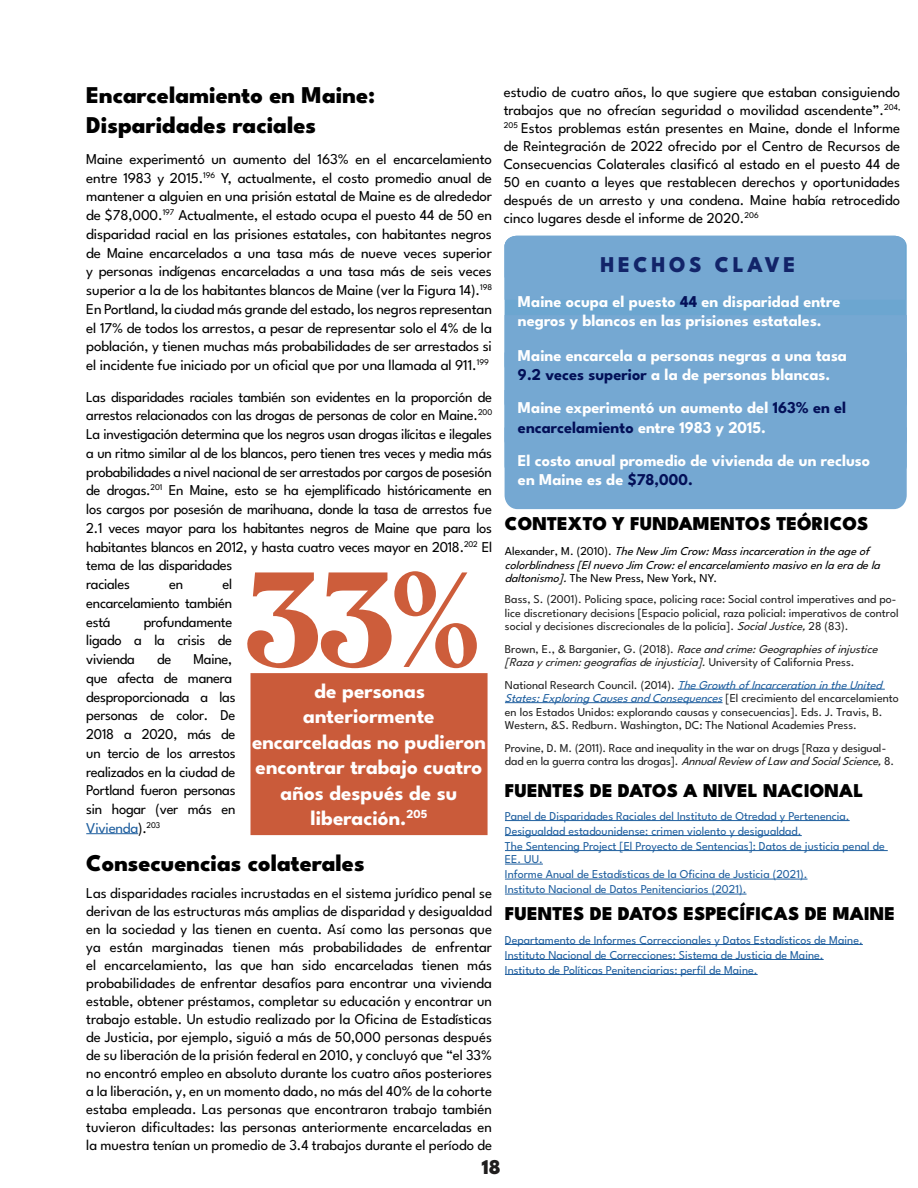
<style>
.page{position:relative;width:918px;height:1188px;background:#fff}
.page>*{position:absolute;margin:0;border:0;box-sizing:border-box;transform-origin:0 0}
.t1{font:135px "MADE Sunflower";color:#cd5d3b}
.Heading-17pt{font:800 24px "League Spartan";color:#000}
.t2{font:800 22.5px "League Spartan";letter-spacing:.16em;color:#122469}
.t3{font:700 21px/25.5px "League Spartan";color:#fff;text-align:center}
.t4{font:800 21px "League Spartan";color:#201e1e}
.LSpartan-Regular-12pt{font:900 19.5px "League Spartan";color:#000}
.t5{font:700 16.5px/19.5px "League Spartan";color:#fff}
.LSpartan-Regular-12pt-2{font:15px/18.8px "League Spartan";letter-spacing:-.02em;color:#000;text-align:justify}
.Paragraph_Style45{font:12px/13.5px "League Spartan";color:#212121}
.Paragraph_Style45-2{font:12px/13.5px "League Spartan";color:#1f5f9f}
.Paragraph_Style45-3{font:italic 12px/13.5px "League Spartan";color:#000}
.Paragraph_Style45-4{font:italic 12px/13.5px "League Spartan";color:#212121}
.s1{color:#1f5f9f}
.s2{color:#031058}
.s3{font-style:normal}
.s4{font-style:italic}
.s5{font-style:italic;color:#1f5f9f}
</style>
<div class="page">
<hr style="left:86px;top:833px;width:52px;height:1px;background:#1f5f9f">
<div style="left:505px;top:241px;width:402px;height:74px;background:#6ca6d0"></div>
<div style="left:505px;top:236px;width:400px;height:64px;background:#75a8d2"></div>
<div style="left:505px;top:315px;width:402px;height:194px;background:#75a8d2"></div>
<hr style="left:678px;top:689px;width:207px;height:1px;background:#1f5f9f">
<hr style="left:505px;top:702px;width:218px;height:1px;background:#1f5f9f">
<hr style="left:505px;top:820px;width:345px;height:1px;background:#1f5f9f">
<hr style="left:505px;top:835px;width:297px;height:1px;background:#1f5f9f">
<hr style="left:505px;top:850px;width:383px;height:1px;background:#1f5f9f">
<hr style="left:505px;top:864px;width:38px;height:1px;background:#1f5f9f">
<hr style="left:505px;top:879px;width:302px;height:1px;background:#1f5f9f">
<hr style="left:505px;top:894px;width:242px;height:1px;background:#1f5f9f">
<hr style="left:505px;top:944px;width:358px;height:1px;background:#1f5f9f">
<hr style="left:505px;top:959px;width:319px;height:1px;background:#1f5f9f">
<hr style="left:505px;top:974px;width:253px;height:1px;background:#1f5f9f">
<div style="left:251px;top:674px;width:236px;height:160px;background:#ca5b3a"></div>
<div style="left:250px;top:673px;width:238px;height:162px;border:2px solid #ca5b3a"></div>
<p class="Heading-17pt" style="left:86px;top:76px;width:290px">Encarcelamiento en Maine:</p>
<p class="Heading-17pt" style="left:86px;top:106px;width:231px">Disparidades raciales</p>
<p class="LSpartan-Regular-12pt-2" style="left:86px;top:148px;width:407px">Maine experimentó un aumento del 163% en el encarcelamiento entre 1983 y 2015.<sup>196</sup> Y, actualmente, el costo promedio anual de mantener a alguien en una prisión estatal de Maine es de alrededor de $78,000.<sup>197</sup> Actualmente, el estado ocupa el puesto 44 de 50 en disparidad racial en las prisiones estatales, con habitantes negros de Maine encarcelados a una tasa más de nueve veces superior y personas indígenas encarceladas a una tasa más de seis veces superior a la de los habitantes blancos de Maine (ver la Figura 14).<sup>198<br></sup>En Portland, la ciudad más grande del estado, los negros representan el 17% de todos los arrestos, a pesar de representar solo el 4% de la población, y tienen muchas más probabilidades de ser arrestados si el incidente fue iniciado por un oficial que por una llamada al 911.<sup>199</sup></p>
<p class="LSpartan-Regular-12pt-2" style="left:86px;top:386px;width:407px;text-align:left">Las disparidades raciales también son evidentes en la proporción de arrestos relacionados con las drogas de personas de color en Maine.<sup>200<br></sup>La investigación determina que los negros usan drogas ilícitas e ilegales a un ritmo similar al de los blancos, pero tienen tres veces y media más probabilidades a nivel nacional de ser arrestados por cargos de posesión de drogas.<sup>201</sup> En Maine, esto se ha ejemplificado históricamente en los cargos por posesión de marihuana, donde la tasa de arrestos fue 2.1 veces mayor para los habitantes negros de Maine que para los habitantes blancos en 2012, y hasta cuatro veces mayor en 2018.<sup>202</sup> El tema de las disparidades<br>raciales</p>
<p class="t1" style="left:247px;top:545px;width:234px">33%</p>
<p class="t3" style="left:252px;top:676px;width:236px">de personas anteriormente encarceladas no pudieron encontrar trabajo cuatro años después de su liberación.<sup>205</sup></p>
<p class="LSpartan-Regular-12pt-2" style="left:86px;top:574px;width:147px;text-indent:136px">el encarcelamiento también está</p>
<p class="LSpartan-Regular-12pt-2" style="left:169px;top:574px;width:16px">en</p>
<p class="LSpartan-Regular-12pt-2" style="left:86px;top:611px;width:148px;text-indent:57px">profundamente ligado a la crisis de vivienda</p>
<p class="LSpartan-Regular-12pt-2" style="left:157px;top:649px;width:16px">de</p>
<p class="LSpartan-Regular-12pt-2" style="left:86px;top:649px;width:151px;text-align:left;text-indent:107px">Maine, que afecta de manera desproporcionada a las personas de color. De<br>2018 a 2020, más de un tercio de los arrestos realizados en la ciudad de<br>Portland fueron personas sin hogar (ver más en<br><span class="s1">Vivienda</span>).<sup>203</sup></p>
<p class="Heading-17pt" style="left:86px;top:844px;width:280px">Consecuencias colaterales</p>
<p class="LSpartan-Regular-12pt-2" style="left:86px;top:882px;width:407px;line-height:18px">Las disparidades raciales incrustadas en el sistema jurídico penal se derivan de las estructuras más amplias de disparidad y desigualdad en la sociedad y las tienen en cuenta. Así como las personas que ya están marginadas tienen más probabilidades de enfrentar el encarcelamiento, las que han sido encarceladas tienen más probabilidades de enfrentar desafíos para encontrar una vivienda estable, obtener préstamos, completar su educación y encontrar un trabajo estable. Un estudio realizado por la Oficina de Estadísticas de Justicia, por ejemplo, siguió a más de 50,000 personas después de su liberación de la prisión federal en 2010, y concluyó que “el 33% no encontró empleo en absoluto durante los cuatro años posteriores a la liberación, y, en un momento dado, no más del 40% de la cohorte estaba empleada. Las personas que encontraron trabajo también tuvieron dificultades: las personas anteriormente encarceladas en la muestra tenían un promedio de 3.4 trabajos durante el período de</p>
<p class="LSpartan-Regular-12pt-2" style="left:504px;top:81px;width:398px;line-height:18px">estudio de cuatro años, lo que sugiere que estaban consiguiendo trabajos que no ofrecían seguridad o movilidad ascendente”.<sup>204, 205</sup> Estos problemas están presentes en Maine, donde el Informe de Reintegración de 2022 ofrecido por el Centro de Recursos de Consecuencias Colaterales clasificó al estado en el puesto 44 de 50 en cuanto a leyes que restablecen derechos y oportunidades después de un arresto y una condena. Maine había retrocedido cinco lugares desde el informe de 2020.<sup>206</sup></p>
<p class="t2" style="left:601px;top:247px;width:196px">HECHOS CLAVE</p>
<p class="t5" style="left:518px;top:290px;width:324px">Maine ocupa el puesto <span class="s2">44</span> en disparidad entre negros y blancos en las prisiones estatales.</p>
<p class="t5" style="left:518px;top:344px;width:331px">Maine encarcela a personas negras a una tasa<br><span class="s2">9.2 veces superior</span> a la de personas blancas.</p>
<p class="t5" style="left:518px;top:397px;width:330px">Maine experimentó un aumento del <span class="s2">163% en el encarcelamiento</span> entre 1983 y 2015.</p>
<p class="t5" style="left:518px;top:449px;width:354px">El costo anual promedio de vivienda de un recluso en Maine es de <span class="s2">$78,000.</span></p>
<p class="LSpartan-Regular-12pt" style="left:505px;top:507px;width:365px">CONTEXTO Y FUNDAMENTOS TEÓRICOS</p>
<p class="Paragraph_Style45-3" style="left:505px;top:543px;width:381px"><span class="s3">A l e x a n d e r , M . ( 2 0 1 0 ) .</span> TheNewJim Crow:Massincarcerationintheageof colorblindness[ElnuevoJim Crow:elencarcelamientomasivoenlaeradela daltonismo].<span class="s3">The New Press, New York, NY.</span></p>
<p class="Paragraph_Style45" style="left:505px;top:591px;width:395px">Bass, S. (2001). Policing space, policing race: Social control imperatives and po&shy;lice discretionary decisions [Espacio policial, raza policial: imperativos de control social y decisiones discrecionales de la policía]. <span class="s4">SocialJustice,</span>28 (83).</p>
<p class="Paragraph_Style45-4" style="left:505px;top:641px;width:378px"><span class="s3">B r o w n , E . , &amp; B a r g a n i e r , G . ( 2 0 1 8 ) .</span> Raceandcrime:Geographiesofinjustice [Razaycrimen:geografíasdeinjusticia].<span class="s3">U n i v e r s i t y o f C a l i f o r n i a P r e s s .</span></p>
<p class="Paragraph_Style45" style="left:505px;top:677px;width:395px">N a t i o n a l R e s e a r c h C o u n c i l . ( 2 0 1 4 ) . <span class="s5">TheGrowthofIncarcerationintheUnited States:ExploringCausesandConsequences</span>[ E l c re c i m i e n t o d e l e n c a r c e l a m i e n t o en los Estados Unidos: explorando causas y consecuencias]. Eds. J. Travis, B.<br>Western, &amp;S. Redburn. Washington, DC: The National Academies Press.</p>
<p class="Paragraph_Style45" style="left:505px;top:740px;width:391px">Provine, D. M. (2011). Race and inequality in the war on drugs [Raza y desigual&shy;d a d e n l a g u e r ra c o n t ra l a s d ro g a s ] . <span class="s4">AnnualReviewofLawandSocialScience,</span>8 .</p>
<p class="LSpartan-Regular-12pt" style="left:505px;top:775px;width:360px">FUENTES DE DATOS A NIVEL NACIONAL</p>
<p class="Paragraph_Style45-2" style="left:505px;top:808px;width:346px">Panel de Disparidades Raciales del Instituto de Otredad y Pertenencia.</p>
<p class="Paragraph_Style45-2" style="left:505px;top:823px;width:298px">Desigualdad estadounidense: crimen violento y desigualdad.</p>
<p class="Paragraph_Style45-2" style="left:505px;top:838px;width:381px">The Sentencing Project [El Proyecto de Sentencias]: Datos de justicia penal de<br>EE. UU.</p>
<p class="Paragraph_Style45-2" style="left:505px;top:867px;width:304px">Informe Anual de Estadísticas de la Oficina de Justicia (2021).</p>
<p class="Paragraph_Style45-2" style="left:505px;top:882px;width:243px">Instituto Nacional de Datos Penitenciarios (2021).</p>
<p class="LSpartan-Regular-12pt" style="left:505px;top:897px;width:392px">FUENTES DE DATOS ESPECÍFICAS DE MAINE</p>
<p class="Paragraph_Style45-2" style="left:505px;top:932px;width:359px">Departamento de Informes Correccionales y Datos Estadísticos de Maine.</p>
<p class="Paragraph_Style45-2" style="left:505px;top:947px;width:320px">Instituto Nacional de Correcciones: Sistema de Justicia de Maine.</p>
<p class="Paragraph_Style45-2" style="left:505px;top:962px;width:254px">Instituto de Políticas Penitenciarias: perfil de Maine.</p>
<p class="t4" style="left:482px;top:1151px;width:20px">18</p>
</div>
